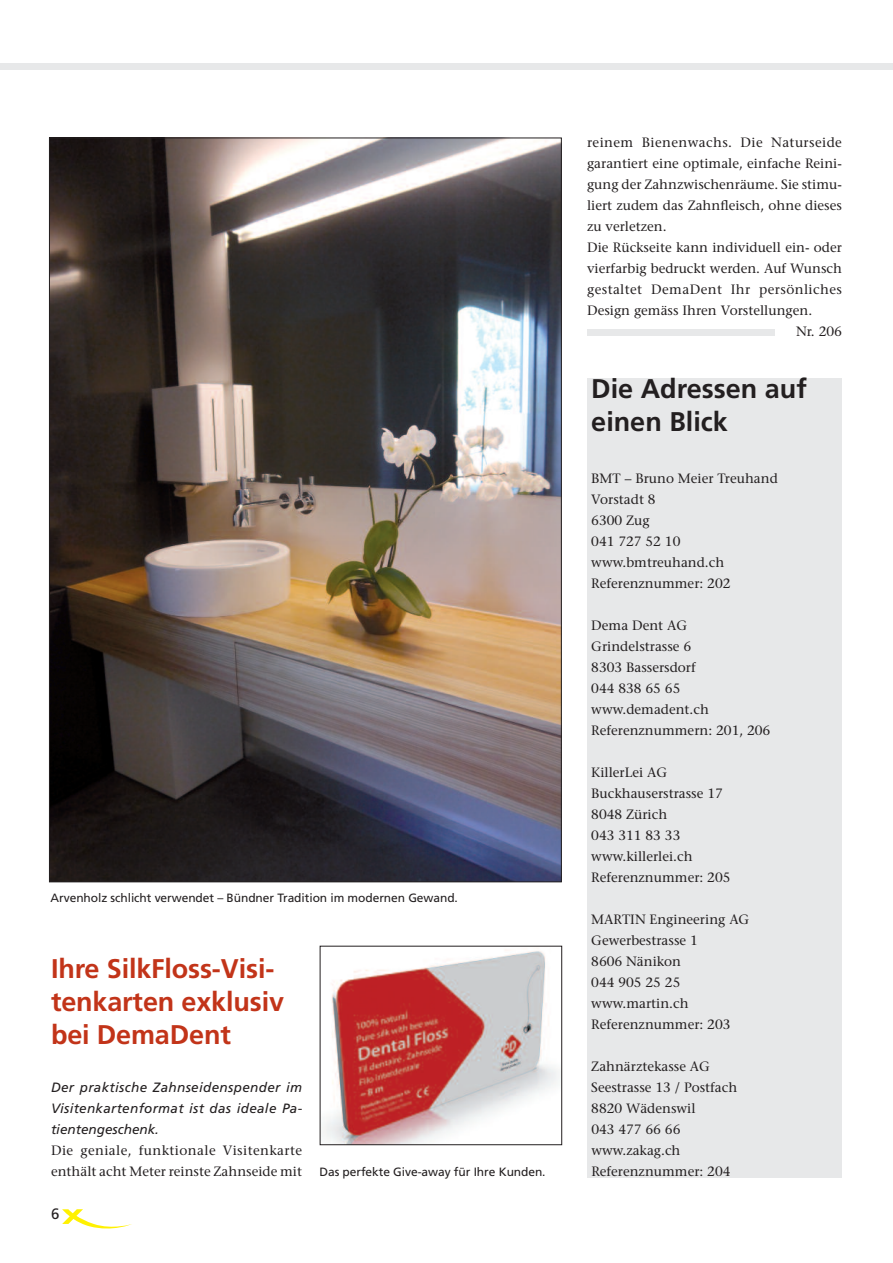
<style>
.page{position:relative;width:893px;height:1263px;background:#fff}
.page>*{position:absolute;margin:0;border:0;box-sizing:border-box;transform-origin:0 0}
.t1{font:700 27px/33px "Frutiger";letter-spacing:-.005em;color:#c23419}
.t2{font:700 27px/33px "Frutiger";color:#231f20}
.t3{font:15px "Frutiger";color:#231f20}
.t4{font:13.5px/21px "Stone Serif";color:#231f20}
.t5{font:italic 13.5px/21px "Frutiger";letter-spacing:.02em;color:#231f20;text-align:justify}
.t6{font:13.5px "Stone Serif";letter-spacing:.03em;color:#231f20}
.t7{font:12px "Frutiger";letter-spacing:-.005em;color:#231f20}
</style>
<div class="page">
<div style="left:587px;top:378px;width:255px;height:800px;background:#e7e8e9"></div>
<div style="left:0;top:64px;width:893px;height:6px;background:#e7e8e9"></div>
<svg style="left:62px;top:1209px;width:70px;height:20px"></svg>
<div style="left:587px;top:330px;width:187px;height:6px;background:#e7e8e9"></div>
<img style="left:322px;top:950px;width:237px;height:193px">
<div style="left:320px;top:946px;width:242px;height:199px;border:1px solid #231f20"></div>
<img style="left:51px;top:140px;width:509px;height:740px">
<p class="t6" style="left:587px;top:137px;width:256px">reinem Bienenwachs. Die Naturseide</p>
<p class="t4" style="left:587px;top:154px;width:256px">garantiert eine optimale, einfache Reini-</p>
<p class="t4" style="left:587px;top:175px;width:256px">gung der Zahnzwischenräume. Sie stimu-</p>
<p class="t4" style="left:587px;top:196px;width:256px">liert zudem das Zahnfleisch, ohne dieses</p>
<p class="t4" style="left:587px;top:217px;width:81px">zu verletzen.</p>
<p class="t4" style="left:587px;top:238px;width:256px">Die Rückseite kann individuell ein- oder</p>
<p class="t4" style="left:587px;top:259px;width:256px">vierfarbig bedruckt werden. Auf Wunsch</p>
<p class="t6" style="left:587px;top:284px;width:256px">gestaltet DemaDent Ihr persönliches</p>
<p class="t4" style="left:587px;top:301px;width:227px">Design gemäss Ihren Vorstellungen.</p>
<p class="t4" style="left:796px;top:322px;width:47px">Nr. 206</p>
<h1 class="t2" style="left:591px;top:374px;width:217px">Die Adressen auf einen Blick</h1>
<p class="t4" style="left:591px;top:469px;width:188px">BMT – Bruno Meier Treuhand<br>Vorstadt 8<br>6300 Zug<br>041 727 52 10 www.bmtreuhand.ch<br>Referenznummer: 202</p>
<p class="t4" style="left:591px;top:616px;width:181px">Dema Dent AG<br>Grindelstrasse 6<br>8303 Bassersdorf<br>044 838 65 65 www.demadent.ch<br>Referenznummern: 201, 206</p>
<p class="t4" style="left:591px;top:763px;width:141px">KillerLei AG<br>Buckhauserstrasse 17<br>8048 Zürich<br>043 311 83 33 www.killerlei.ch<br>Referenznummer: 205</p>
<p class="t4" style="left:591px;top:910px;width:159px">MARTIN Engineering AG<br>Gewerbestrasse 1<br>8606 Nänikon<br>044 905 25 25 www.martin.ch<br>Referenznummer: 203</p>
<p class="t4" style="left:591px;top:1057px;width:147px">Zahnärztekasse AG<br>Seestrasse 13 / Postfach<br>8820 Wädenswil<br>043 477 66 66 www.zakag.ch</p>
<p class="t7" style="left:51px;top:892px;width:409px">Arvenholz schlicht verwendet – Bündner Tradition im modernen Gewand.</p>
<h1 class="t1" style="left:51px;top:954px;width:234px">Ihre SilkFloss-Visi&shy;tenkarten exklusiv bei DemaDent</h1>
<p class="t5" style="left:51px;top:1078px;width:253px">Der praktische Zahnseidenspender im Visitenkartenformat ist das ideale Pa&shy;tientengeschenk.</p>
<p class="t4" style="left:51px;top:1141px;width:253px">Die geniale, funktionale Visitenkarte enthält acht Meter reinste Zahnseide mit</p>
<p class="t7" style="left:319px;top:1167px;width:228px">Das perfekte Give-away für Ihre Kunden.</p>
<p class="t4" style="left:591px;top:1162px;width:141px">Referenznummer: 204</p>
<p class="t3" style="left:51px;top:1208px;width:10px">6</p>
</div>
